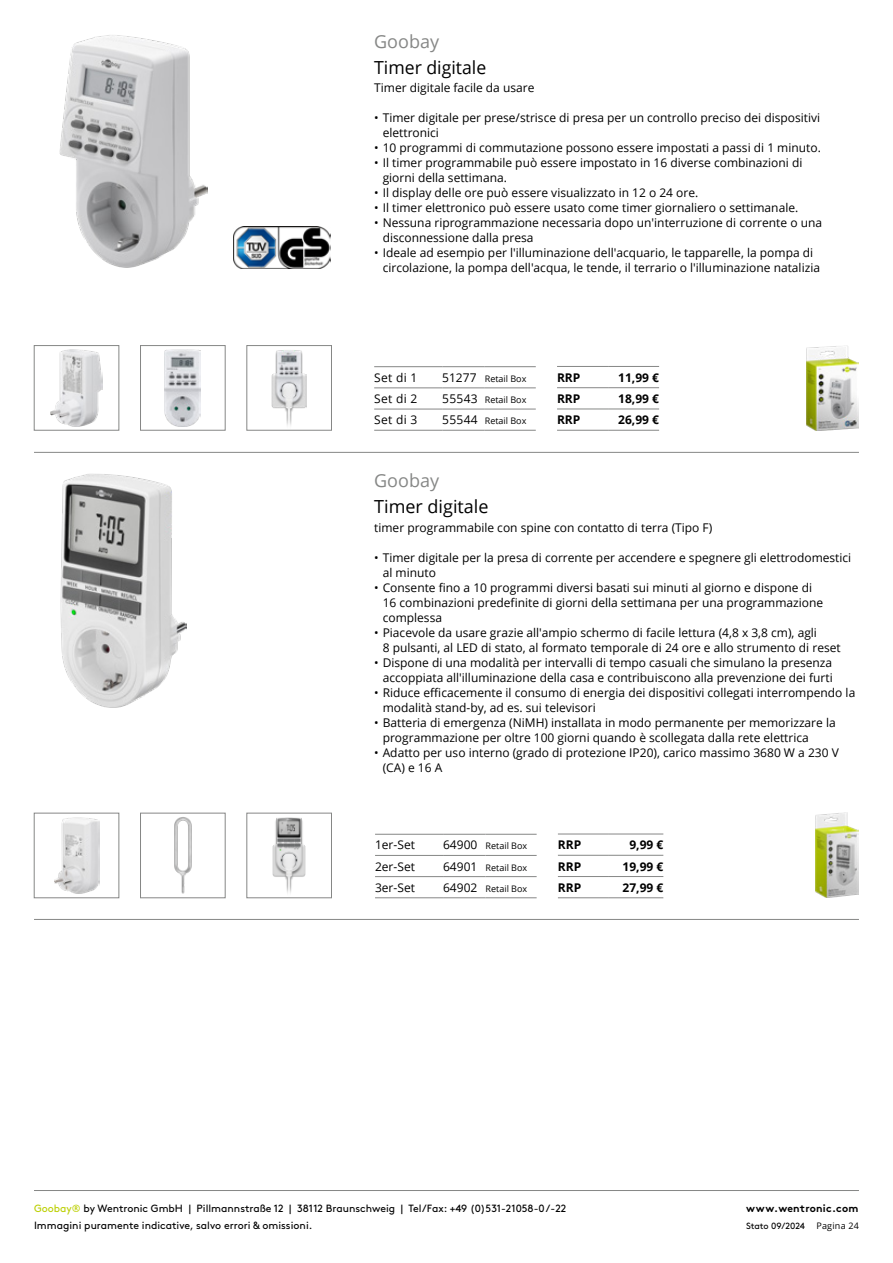
<style>
.page{position:relative;width:893px;height:1263px;background:#fff}
.page>*{position:absolute;margin:0;border:0;box-sizing:border-box;transform-origin:0 0}
.t1{font:18px "Open Sans";color:#000}
.t2{font:18px "Open Sans";color:#868786}
.t3{font:12px/15px "Open Sans";color:#000}
.t4{font:700 12px "Open Sans";color:#000}
.t5{font:10.5px/16.8px "Brown";color:#000}
.t6{font:700 10.5px "Brown";letter-spacing:.025em;color:#000}
.t7{font:9px "Open Sans";color:#000}
.t8{font:9px "Brown";letter-spacing:-.01em;color:#000}
.t9{font:9px "Open Sans";letter-spacing:.025em;color:#000}
.s1{font-size:12px}
.s2{color:#bbcf00}
</style>
<div class="page">
<hr style="left:34px;top:1190px;width:825px;height:1px;background:#868786">
<hr style="left:34px;top:452px;width:825px;height:1px;background:#868786">
<hr style="left:34px;top:919px;width:825px;height:1px;background:#868786">
<img style="left:59px;top:35px;width:148px;height:233px">
<img style="left:233px;top:226px;width:98px;height:43px">
<img style="left:273px;top:817px;width:33px;height:76px">
<div style="left:247px;top:813px;width:85px;height:85px;border:1px solid #868786"></div>
<img style="left:60px;top:474px;width:126px;height:233px">
<img style="left:54px;top:817px;width:45px;height:77px">
<div style="left:34px;top:813px;width:85px;height:85px;border:1px solid #868786"></div>
<img style="left:174px;top:817px;width:18px;height:77px">
<div style="left:140px;top:813px;width:85px;height:85px;border:1px solid #868786"></div>
<img style="left:815px;top:813px;width:44px;height:85px">
<img style="left:807px;top:345px;width:52px;height:85px">
<img style="left:272px;top:350px;width:35px;height:76px">
<div style="left:247px;top:345px;width:85px;height:85px;border:1px solid #868786"></div>
<img style="left:165px;top:350px;width:36px;height:76px">
<div style="left:140px;top:345px;width:85px;height:85px;border:1px solid #868786"></div>
<img style="left:51px;top:350px;width:51px;height:76px">
<div style="left:34px;top:345px;width:85px;height:85px;border:1px solid #868786"></div>
<hr style="left:558px;top:834px;width:51px;height:1px;background:#868786">
<hr style="left:609px;top:834px;width:54px;height:1px;background:#868786">
<hr style="left:558px;top:855px;width:51px;height:1px;background:#868786">
<hr style="left:609px;top:855px;width:54px;height:1px;background:#868786">
<hr style="left:558px;top:876px;width:51px;height:1px;background:#868786">
<hr style="left:609px;top:876px;width:54px;height:1px;background:#868786">
<hr style="left:558px;top:897px;width:51px;height:1px;background:#868786">
<hr style="left:609px;top:897px;width:54px;height:1px;background:#868786">
<hr style="left:375px;top:834px;width:68px;height:1px;background:#868786">
<hr style="left:443px;top:834px;width:43px;height:1px;background:#868786">
<hr style="left:375px;top:855px;width:68px;height:1px;background:#868786">
<hr style="left:443px;top:855px;width:43px;height:1px;background:#868786">
<hr style="left:375px;top:876px;width:68px;height:1px;background:#868786">
<hr style="left:443px;top:876px;width:43px;height:1px;background:#868786">
<hr style="left:375px;top:897px;width:68px;height:1px;background:#868786">
<hr style="left:443px;top:897px;width:43px;height:1px;background:#868786">
<hr style="left:486px;top:834px;width:51px;height:1px;background:#868786">
<hr style="left:486px;top:855px;width:51px;height:1px;background:#868786">
<hr style="left:486px;top:876px;width:51px;height:1px;background:#868786">
<hr style="left:486px;top:897px;width:51px;height:1px;background:#868786">
<hr style="left:374px;top:366px;width:68px;height:1px;background:#868786">
<hr style="left:442px;top:366px;width:43px;height:1px;background:#868786">
<hr style="left:374px;top:388px;width:68px;height:1px;background:#868786">
<hr style="left:442px;top:388px;width:43px;height:1px;background:#868786">
<hr style="left:374px;top:409px;width:68px;height:1px;background:#868786">
<hr style="left:442px;top:409px;width:43px;height:1px;background:#868786">
<hr style="left:374px;top:430px;width:68px;height:1px;background:#868786">
<hr style="left:442px;top:430px;width:43px;height:1px;background:#868786">
<hr style="left:485px;top:366px;width:51px;height:1px;background:#868786">
<hr style="left:485px;top:388px;width:51px;height:1px;background:#868786">
<hr style="left:485px;top:409px;width:51px;height:1px;background:#868786">
<hr style="left:485px;top:430px;width:51px;height:1px;background:#868786">
<hr style="left:557px;top:366px;width:51px;height:1px;background:#868786">
<hr style="left:608px;top:366px;width:51px;height:1px;background:#868786">
<hr style="left:557px;top:387px;width:51px;height:1px;background:#868786">
<hr style="left:608px;top:387px;width:51px;height:1px;background:#868786">
<hr style="left:557px;top:409px;width:51px;height:1px;background:#868786">
<hr style="left:608px;top:409px;width:51px;height:1px;background:#868786">
<hr style="left:557px;top:430px;width:51px;height:1px;background:#868786">
<hr style="left:608px;top:430px;width:51px;height:1px;background:#868786">
<h1 class="t2" style="left:374px;top:29px;width:66px">Goobay</h1>
<h1 class="t1" style="left:374px;top:55px;width:114px">Timer digitale</h1>
<p class="t3" style="left:374px;top:80px;width:162px">Timer digitale facile da usare</p>
<p class="t3" style="left:383px;top:110px;width:439px;text-indent:-9px">• Timer digitale per prese/strisce di presa per un controllo preciso dei dispositivi elettronici</p>
<p class="t3" style="left:374px;top:140px;width:448px">• 10 programmi di commutazione possono essere impostati a passi di 1 minuto.</p>
<p class="t3" style="left:383px;top:155px;width:421px;text-indent:-9px">• Il timer programmabile può essere impostato in 16 diverse combinazioni di giorni della settimana.</p>
<p class="t3" style="left:374px;top:185px;width:326px">• Il display delle ore può essere visualizzato in 12 o 24 ore.</p>
<p class="t3" style="left:374px;top:200px;width:426px">• Il timer elettronico può essere usato come timer giornaliero o settimanale.</p>
<p class="t3" style="left:383px;top:215px;width:441px;text-indent:-9px">• Nessuna riprogrammazione necessaria dopo un'interruzione di corrente o una disconnessione dalla presa</p>
<p class="t3" style="left:383px;top:245px;width:439px;text-indent:-9px">• Ideale ad esempio per l'illuminazione dell'acquario, le tapparelle, la pompa di circolazione, la pompa dell'acqua, le tende, il terrario o l'illuminazione natalizia</p>
<p class="t3" style="left:374px;top:370px;width:45px">Set di 1</p>
<p class="t7" style="left:442px;top:372px;width:86px"><span class="s1">51277</span> Retail Box</p>
<p class="t3" style="left:374px;top:391px;width:45px">Set di 2</p>
<p class="t7" style="left:442px;top:394px;width:86px"><span class="s1">55543</span> Retail Box</p>
<p class="t3" style="left:374px;top:412px;width:45px">Set di 3</p>
<p class="t7" style="left:442px;top:415px;width:86px"><span class="s1">55544</span> Retail Box</p>
<p class="t4" style="left:557px;top:369px;width:25px">RRP</p>
<p class="t4" style="left:618px;top:369px;width:42px">11,99 €</p>
<p class="t4" style="left:557px;top:390px;width:25px">RRP</p>
<p class="t4" style="left:618px;top:390px;width:42px">18,99 €</p>
<p class="t4" style="left:557px;top:411px;width:25px">RRP</p>
<p class="t4" style="left:618px;top:411px;width:42px">26,99 €</p>
<h1 class="t2" style="left:374px;top:468px;width:66px">Goobay</h1>
<h1 class="t1" style="left:374px;top:494px;width:116px">Timer digitale</h1>
<p class="t3" style="left:374px;top:520px;width:340px">timer programmabile con spine con contatto di terra (Tipo F)</p>
<p class="t3" style="left:383px;top:550px;width:470px;text-indent:-9px">• Timer digitale per la presa di corrente per accendere e spegnere gli elettrodomestici al minuto</p>
<p class="t3" style="left:383px;top:580px;width:442px;text-indent:-9px">• Consente fino a 10 programmi diversi basati sui minuti al giorno e dispone di<br>16 combinazioni predefinite di giorni della settimana per una programmazione complessa</p>
<p class="t3" style="left:383px;top:625px;width:460px;text-indent:-9px">• Piacevole da usare grazie all'ampio schermo di facile lettura (4,8 x 3,8 cm), agli<br>8 pulsanti, al LED di stato, al formato temporale di 24 ore e allo strumento di reset</p>
<p class="t3" style="left:374px;top:655px;width:460px;text-align:right">• Dispone di una modalità per intervalli di tempo casuali che simulano la presenza accoppiata all'illuminazione della casa e contribuiscono alla prevenzione dei furti</p>
<p class="t3" style="left:383px;top:685px;width:474px;text-indent:-9px">• Riduce efficacemente il consumo di energia dei dispositivi collegati interrompendo la modalità stand-by, ad es. sui televisori</p>
<p class="t3" style="left:383px;top:715px;width:454px;text-indent:-9px">• Batteria di emergenza (NiMH) installata in modo permanente per memorizzare la programmazione per oltre 100 giorni quando è scollegata dalla rete elettrica</p>
<p class="t3" style="left:383px;top:745px;width:458px;text-indent:-9px">• Adatto per uso interno (grado di protezione IP20), carico massimo 3680 W a 230 V (CA) e 16 A</p>
<p class="t3" style="left:375px;top:837px;width:41px">1er-Set</p>
<p class="t7" style="left:443px;top:840px;width:86px"><span class="s1">64900</span> Retail Box</p>
<p class="t3" style="left:375px;top:858px;width:41px">2er-Set</p>
<p class="t7" style="left:443px;top:861px;width:86px"><span class="s1">64901</span> Retail Box</p>
<p class="t3" style="left:375px;top:880px;width:41px">3er-Set</p>
<p class="t7" style="left:443px;top:882px;width:86px"><span class="s1">64902</span> Retail Box</p>
<p class="t4" style="left:558px;top:836px;width:25px">RRP</p>
<p class="t4" style="left:629px;top:836px;width:36px">9,99 €</p>
<p class="t4" style="left:558px;top:858px;width:25px">RRP</p>
<p class="t4" style="left:622px;top:858px;width:42px">19,99 €</p>
<p class="t4" style="left:558px;top:879px;width:25px">RRP</p>
<p class="t4" style="left:622px;top:879px;width:42px">27,99 €</p>
<p class="t5" style="left:34px;top:1199px;width:534px"><span class="s2">Goobay®</span> by Wentronic GmbH | Pillmannstraße 12 | 38112 Braunschweig | Tel/Fax: +49 (0)531-21058-0 /-22<br>Immagini puramente indicative, salvo errori &amp; omissioni.</p>
<p class="t6" style="left:746px;top:1199px;width:114px">www.wentronic.com</p>
<p class="t8" style="left:746px;top:1219px;width:60px">Stato 09/2024</p>
<p class="t9" style="left:816px;top:1219px;width:44px">Pagina 24</p>
</div>
